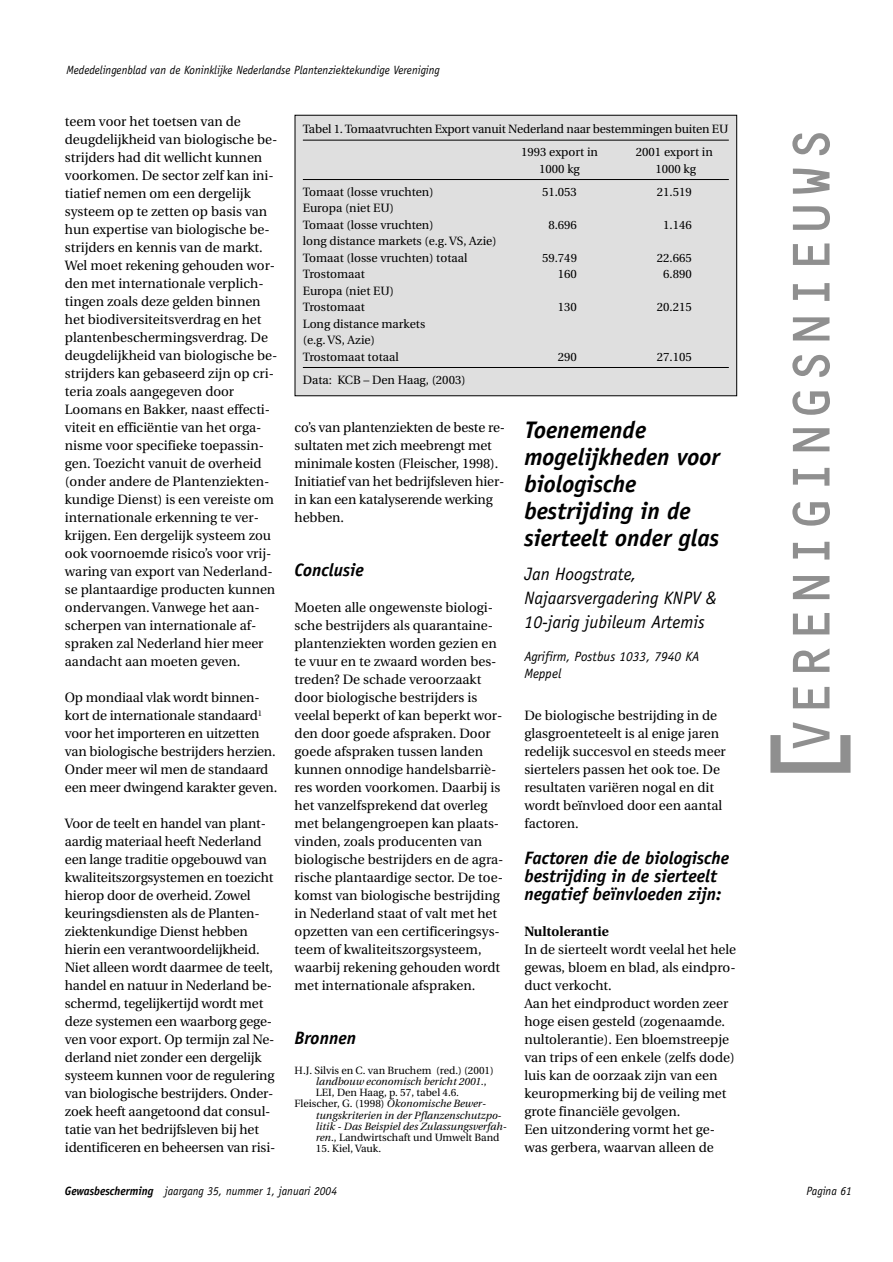
<style>
.page{position:relative;width:893px;height:1262px;background:#fff}
.page>*{position:absolute;margin:0;border:0;box-sizing:border-box;transform-origin:0 0}
.t1{font:108px "OCR C Regular";color:#8f8f8f;scale:.95 1}
.t2{font:54px "OCR C Regular";color:#8f8f8f;scale:.95 1}
.t3{font:italic 700 24px/27px "Officina Sans";color:#000}
.t4{font:italic 700 18px/18px "Officina Sans";color:#000}
.t5{font:italic 18px/24px "Officina Sans";color:#000}
.t6{font:13.5px/18px "Utopia";color:#000}
.t7{font:italic 13.5px/16.5px "Officina Sans";color:#000}
.t8{font:700 13.5px "Utopia";color:#000}
.t9{font:12px/16.5px "Utopia";color:#000}
.t10{font:italic 12px "Officina Sans";color:#000;scale:.95 1}
.t11{font:10.5px "Utopia";color:#000}
.t12{font:italic 10.5px "Utopia";color:#000}
.s1{font-style:normal}
.s2{font-style:italic}
.s3{font-weight:700}
</style>
<div class="page">
<div style="left:295px;top:115px;width:441px;height:281px;background:#dfdfdf"></div>
<hr style="left:303px;top:140px;width:425px;height:1px;background:#000">
<hr style="left:303px;top:179px;width:425px;height:1px;background:#000">
<hr style="left:303px;top:367px;width:425px;height:1px;background:#000">
<div style="left:294px;top:115px;width:443px;height:281px;border:1px solid #000"></div>
<p class="t10" style="left:66px;top:65px;width:394px">Mededelingenblad van de Koninklijke Nederlandse Plantenziektekundige Vereniging</p>
<p class="t6" style="left:65px;top:114px;width:214px">teem voor het toetsen van de deugdelijkheid van biologische be&shy;strijders had dit wellicht kunnen voorkomen. De sector zelf kan ini&shy;tiatief nemen om een dergelijk systeem op te zetten op basis van hun expertise van biologische be&shy;strijders en kennis van de markt.<br>Wel moet rekening gehouden wor&shy;den met internationale verplich&shy;tingen zoals deze gelden binnen het biodiversiteitsverdrag en het plantenbeschermingsverdrag. De deugdelijkheid van biologische be&shy;strijders kan gebaseerd zijn op cri&shy;teria zoals aangegeven door Loomans en Bakker, naast effecti&shy;viteit en efficiëntie van het orga&shy;nisme voor specifieke toepassin&shy;gen. Toezicht vanuit de overheid (onder andere de Plantenziekten&shy;kundige Dienst) is een vereiste om internationale erkenning te ver&shy;krijgen. Een dergelijk systeem zou ook voornoemde risico’s voor vrij&shy;waring van export van Nederland&shy;se plantaardige producten kunnen ondervangen. Vanwege het aan&shy;scherpen van internationale af&shy;spraken zal Nederland hier meer aandacht aan moeten geven.</p>
<p class="t6" style="left:65px;top:690px;width:214px">Op mondiaal vlak wordt binnen&shy;kort de internationale standaard<sup>1 </sup>voor het importeren en uitzetten van biologische bestrijders herzien.<br>Onder meer wil men de standaard een meer dwingend karakter geven.</p>
<p class="t6" style="left:65px;top:816px;width:212px">Voor de teelt en handel van plant&shy;aardig materiaal heeft Nederland een lange traditie opgebouwd van kwaliteitszorgsystemen en toezicht hierop door de overheid. Zowel keuringsdiensten als de Planten&shy;ziektenkundige Dienst hebben hierin een verantwoordelijkheid.<br>Niet alleen wordt daarmee de teelt, handel en natuur in Nederland be&shy;schermd, tegelijkertijd wordt met deze systemen een waarborg gege&shy;ven voor export. Op termijn zal Ne&shy;derland niet zonder een dergelijk systeem kunnen voor de regulering van biologische bestrijders. Onder&shy;zoek heeft aangetoond dat consul&shy;tatie van het bedrijfsleven bij het identificeren en beheersen van risi-</p>
<p class="t9" style="left:521px;top:119px;width:209px;line-height:23px;text-indent:-218px">Tabel 1. Tomaatvruchten Export vanuit Nederland naar bestemmingen buiten EU<br>1993 export in</p>
<p class="t9" style="left:636px;top:145px;width:78px">2001 export in</p>
<p class="t9" style="left:539px;top:161px;width:42px">1000 kg</p>
<p class="t9" style="left:655px;top:161px;width:42px">1000 kg</p>
<p class="t9" style="left:303px;top:184px;width:132px">Tomaat (losse vruchten)</p>
<p class="t9" style="left:542px;top:184px;width:36px">51.053</p>
<p class="t9" style="left:656px;top:184px;width:36px">21.519</p>
<p class="t9" style="left:303px;top:201px;width:132px">Europa (niet EU)<br>Tomaat (losse vruchten)</p>
<p class="t9" style="left:548px;top:217px;width:30px">8.696</p>
<p class="t9" style="left:663px;top:217px;width:30px">1.146</p>
<p class="t9" style="left:303px;top:234px;width:195px">long distance markets (e.g. VS, Azie)<br>Tomaat (losse vruchten) totaal</p>
<p class="t9" style="left:542px;top:250px;width:36px">59.749</p>
<p class="t9" style="left:657px;top:250px;width:36px">22.665</p>
<p class="t9" style="left:303px;top:267px;width:64px">Trostomaat</p>
<p class="t9" style="left:557px;top:267px;width:21px">160</p>
<p class="t9" style="left:663px;top:267px;width:30px">6.890</p>
<p class="t9" style="left:303px;top:283px;width:93px">Europa (niet EU)<br>Trostomaat</p>
<p class="t9" style="left:557px;top:300px;width:21px">130</p>
<p class="t9" style="left:656px;top:300px;width:36px">20.215</p>
<p class="t9" style="left:303px;top:316px;width:124px">Long distance markets (e.g. VS, Azie)<br>Trostomaat totaal</p>
<p class="t9" style="left:303px;top:372px;width:164px">Data: KCB – Den Haag, (2003)</p>
<p class="t6" style="left:294px;top:420px;width:212px">co’s van plantenziekten de beste re&shy;sultaten met zich meebrengt met minimale kosten (Fleischer, 1998).<br>Initiatief van het bedrijfsleven hier&shy;in kan een katalyserende werking hebben.</p>
<h3 class="t4" style="left:294px;top:562px;width:71px">Conclusie</h3>
<p class="t6" style="left:294px;top:600px;width:210px">Moeten alle ongewenste biologi&shy;sche bestrijders als quarantaine&shy;plantenziekten worden gezien en te vuur en te zwaard worden bes&shy;treden? De schade veroorzaakt door biologische bestrijders is veelal beperkt of kan beperkt wor&shy;den door goede afspraken. Door goede afspraken tussen landen kunnen onnodige handelsbarriè&shy;res worden voorkomen. Daarbij is het vanzelfsprekend dat overleg met belangengroepen kan plaats&shy;vinden, zoals producenten van biologische bestrijders en de agra&shy;rische plantaardige sector. De toe&shy;komst van biologische bestrijding in Nederland staat of valt met het opzetten van een certificeringsys&shy;teem of kwaliteitszorgsysteem, waarbij rekening gehouden wordt met internationale afspraken.</p>
<h3 class="t4" style="left:294px;top:1030px;width:63px">Bronnen</h3>
<p class="t11" style="left:294px;top:1065px;width:201px">H.J. Silvis en C. van Bruchem (red.) (2001)</p>
<p class="t12" style="left:316px;top:1077px;width:172px">landbouw economisch bericht 2001.<span class="s1">,</span></p>
<p class="t11" style="left:316px;top:1088px;width:145px">LEI, Den Haag, p. 57, tabel 4.6<span class="s2">.</span></p>
<p class="t11" style="left:294px;top:1099px;width:193px">Fleischer, G. (1998) <span class="s2">Ökonomische Bewer-</span></p>
<p class="t12" style="left:316px;top:1110px;width:187px">tungskriterien in der Pflanzenschutzpo-</p>
<p class="t12" style="left:316px;top:1122px;width:192px">litik - Das Beispiel des Zulassungsverfah-</p>
<p class="t11" style="left:316px;top:1133px;width:185px"><span class="s2">ren</span>., Landwirtschaft und Umwelt Band</p>
<p class="t11" style="left:316px;top:1144px;width:67px">15. Kiel, Vauk.</p>
<p class="t9" style="left:557px;top:349px;width:21px">290</p>
<p class="t9" style="left:656px;top:349px;width:36px">27.105</p>
<h3 class="t3" style="left:524px;top:418px;width:197px">Toenemende mogelijkheden voor biologische bestrijding in de sierteelt onder glas</h3>
<h3 class="t5" style="left:524px;top:563px;width:194px">Jan Hoogstrate,<br>Najaarsvergadering KNPV &amp;<br>10-jarig jubileum Artemis</h3>
<p class="t7" style="left:524px;top:649px;width:176px">Agrifirm, Postbus 1033, 7940 KA<br>Meppel</p>
<p class="t6" style="left:524px;top:708px;width:203px">De biologische bestrijding in de glasgroenteteelt is al enige jaren redelijk succesvol en steeds meer siertelers passen het ook toe. De resultaten variëren nogal en dit wordt beïnvloed door een aantal factoren.</p>
<h3 class="t4" style="left:524px;top:850px;width:206px">Factoren die de biologische bestrijding in de sierteelt negatief beïnvloeden zijn:</h3>
<p class="t8" style="left:524px;top:926px;width:86px">Nultolerantie</p>
<p class="t6" style="left:524px;top:942px;width:213px">In de sierteelt wordt veelal het hele gewas, bloem en blad, als eindpro&shy;duct verkocht.<br>Aan het eindproduct worden zeer hoge eisen gesteld (zogenaamde. nultolerantie). Een bloemstreepje van trips of een enkele (zelfs dode) luis kan de oorzaak zijn van een keuropmerking bij de veiling met grote financiële gevolgen.<br>Een uitzondering vormt het ge&shy;was gerbera, waarvan alleen de</p>
<h2 class="t2" style="left:792px;top:754px;width:662px;rotate:-90deg">VERENIGINGSNIEUWS</h2>
<h1 class="t1" style="left:776px;top:790px;width:79px;rotate:-90deg">[</h1>
<p class="t10" style="left:65px;top:1186px;width:288px"><span class="s3">Gewasbescherming</span> jaargang 35, nummer 1, januari 2004</p>
<p class="t10" style="left:806px;top:1186px;width:49px">Pagina 61</p>
</div>
